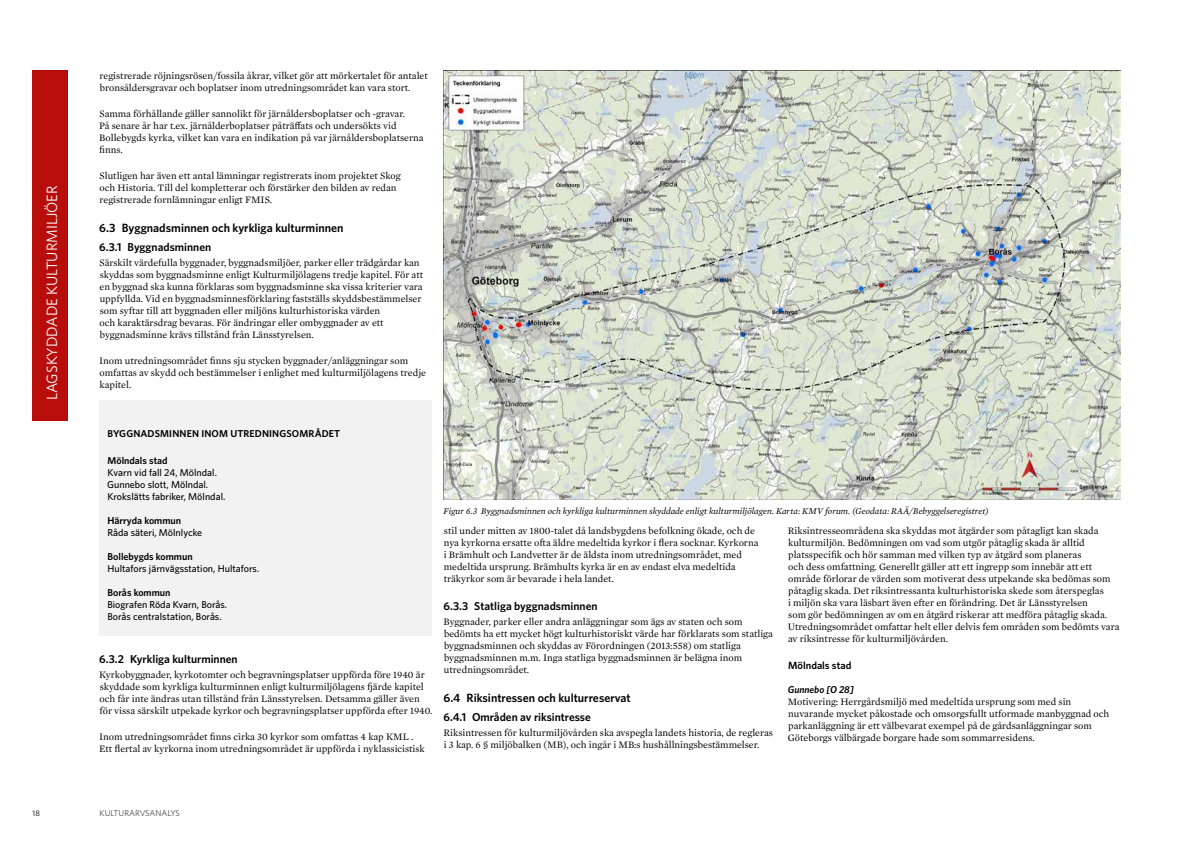
<style>
.page{position:relative;width:1191px;height:842px;background:#fff}
.page>*{position:absolute;margin:0;border:0;box-sizing:border-box;transform-origin:0 0}
.t1{font:15px "A Whitney";color:#fff}
.t2{font:600 12px "Whitney";color:#000}
.t3{font:600 11.5px "Whitney";color:#000}
.t4{font:600 11.5px "A Whitney";color:#000}
.t5{font:600 10.5px "A Whitney";color:#000}
.t6{font:10px/12px "Mercury Text G1";color:#000}
.t7{font:500 10px/12px "Whitney";color:#000}
.t8{font:600 10px "Whitney";color:#000}
.t9{font:600 10px "A Whitney";letter-spacing:.015em;color:#000}
.t10{font:italic 600 10px "A Whitney";color:#000}
.t11{font:italic 9px "Mercury Text G1";color:#000}
.t12{font:8.5px "A Whitney";color:#4a4a49}
.t13{font:8px "A Whitney";color:#000}
</style>
<div class="page">
<div style="left:34px;top:71px;width:34px;height:350px;background:#b70e0c"></div>
<div style="left:99px;top:400px;width:332px;height:236px;background:#f2f2f2"></div>
<img style="left:443px;top:71px;width:677px;height:428px">
<div style="left:33px;top:71px;width:33px;height:350px;background:#b70e0c"></div>
<h1 class="t1" style="left:43px;top:400px;width:216px;rotate:-90deg">LAGSKYDDADE KULTURMILJÖER</h1>
<h1 class="t1" style="left:45px;top:400px;width:101px;rotate:-90deg">KAPITELNAMN</h1>
<p class="t13" style="left:33px;top:809px;width:9px">18</p>
<p class="t6" style="left:100px;top:69px;width:330px">registrerade röjningsrösen/fossila åkrar, vilket gör att mörkertalet för antalet bronsåldersgravar och boplatser inom utredningsområdet kan vara stort.</p>
<p class="t6" style="left:99px;top:107px;width:326px">Samma förhållande gäller sannolikt för järnåldersboplatser och -gravar.<br>På senare år har t.ex. järnålderboplatser påträffats och undersökts vid Bollebygds kyrka, vilket kan vara en indikation på var järnåldersboplatserna finns.</p>
<p class="t6" style="left:99px;top:169px;width:303px">Slutligen har även ett antal lämningar registrerats inom projektet Skog och Historia. Till del kompletterar och förstärker den bilden av redan registrerade fornlämningar enligt FMIS.</p>
<p class="t2" style="left:99px;top:220px;width:246px">6.3 Byggnadsminnen och kyrkliga kulturminnen</p>
<p class="t3" style="left:99px;top:240px;width:113px">6.3.1 Byggnadsminnen</p>
<p class="t6" style="left:99px;top:256px;width:325px">Särskilt värdefulla byggnader, byggnadsmiljöer, parker eller trädgårdar kan skyddas som byggnadsminne enligt Kulturmiljölagens tredje kapitel. För att en byggnad ska kunna förklaras som byggnadsminne ska vissa kriterier vara uppfyllda. Vid en byggnadsminnesförklaring fastställs skyddsbestämmelser som syftar till att byggnaden eller miljöns kulturhistoriska värden<br>och karaktärsdrag bevaras. För ändringar eller ombyggnader av ett byggnadsminne krävs tillstånd från Länsstyrelsen.</p>
<p class="t6" style="left:99px;top:354px;width:328px">Inom utredningsområdet finns sju stycken byggnader/anläggningar som omfattas av skydd och bestämmelser i enlighet med kulturmiljölagens tredje kapitel.</p>
<p class="t9" style="left:108px;top:428px;width:234px">BYGGNADSMINNEN INOM UTREDNINGSOMRÅDET</p>
<p class="t8" style="left:107px;top:453px;width:62px">Mölndals stad</p>
<p class="t7" style="left:107px;top:466px;width:120px">Kvarn vid fall 24, Mölndal.<br>Gunnebo slott, Mölndal.<br>Krokslätts fabriker, Mölndal.</p>
<p class="t8" style="left:107px;top:513px;width:75px">Härryda kommun</p>
<p class="t7" style="left:107px;top:526px;width:96px">Råda säteri, Mölnlycke</p>
<p class="t8" style="left:107px;top:549px;width:87px">Bollebygds kommun</p>
<p class="t7" style="left:107px;top:562px;width:153px">Hultafors järnvägsstation, Hultafors.</p>
<p class="t8" style="left:107px;top:585px;width:65px">Borås kommun</p>
<p class="t7" style="left:107px;top:598px;width:121px">Biografen Röda Kvarn, Borås.<br>Borås centralstation, Borås.</p>
<p class="t3" style="left:99px;top:651px;width:140px">6.3.2 Kyrkliga kulturminnen</p>
<p class="t6" style="left:99px;top:668px;width:335px">Kyrkobyggnader, kyrkotomter och begravningsplatser uppförda före 1940 är skyddade som kyrkliga kulturminnen enligt kulturmiljölagens fjärde kapitel och får inte ändras utan tillstånd från Länsstyrelsen. Detsamma gäller även för vissa särskilt utpekade kyrkor och begravningsplatser uppförda efter 1940.</p>
<p class="t6" style="left:99px;top:730px;width:327px">Inom utredningsområdet finns cirka 30 kyrkor som omfattas 4 kap KML .<br>Ett flertal av kyrkorna inom utredningsområdet är uppförda i nyklassicistisk</p>
<p class="t11" style="left:443px;top:505px;width:546px">Figur 6.3 Byggnadsminnen och kyrkliga kulturminnen skyddade enligt kulturmiljölagen. Karta: KMV forum. (Geodata: RAÄ/Bebyggelseregistret)</p>
<p class="t6" style="left:444px;top:524px;width:316px">stil under mitten av 1800-talet då landsbygdens befolkning ökade, och de nya kyrkorna ersatte ofta äldre medeltida kyrkor i flera socknar. Kyrkorna i Brämhult och Landvetter är de äldsta inom utredningsområdet, med medeltida ursprung. Brämhults kyrka är en av endast elva medeltida träkyrkor som är bevarade i hela landet.</p>
<p class="t4" style="left:443px;top:600px;width:155px">6.3.3 Statliga byggnadsminnen</p>
<p class="t6" style="left:443px;top:615px;width:331px">Byggnader, parker eller andra anläggningar som ägs av staten och som bedömts ha ett mycket högt kulturhistoriskt värde har förklarats som statliga byggnadsminnen och skyddas av Förordningen (2013:558) om statliga byggnadsminnen m.m. Inga statliga byggnadsminnen är belägna inom utredningsområdet.</p>
<p class="t2" style="left:443px;top:690px;width:189px">6.4 Riksintressen och kulturreservat</p>
<p class="t3" style="left:443px;top:710px;width:149px">6.4.1 Områden av riksintresse</p>
<p class="t6" style="left:443px;top:726px;width:331px">Riksintressen för kulturmiljövården ska avspegla landets historia, de regleras i 3 kap. 6 § miljöbalken (MB), och ingår i MB:s hushållningsbestämmelser.</p>
<p class="t6" style="left:788px;top:524px;width:333px">Riksintresseområdena ska skyddas mot åtgärder som påtagligt kan skada kulturmiljön. Bedömningen om vad som utgör påtaglig skada är alltid platsspecifik och hör samman med vilken typ av åtgärd som planeras<br>och dess omfattning. Generellt gäller att ett ingrepp som innebär att ett område förlorar de värden som motiverat dess utpekande ska bedömas som påtaglig skada. Det riksintressanta kulturhistoriska skede som återspeglas<br>i miljön ska vara läsbart även efter en förändring. Det är Länsstyrelsen<br>som gör bedömningen av om en åtgärd riskerar att medföra påtaglig skada.<br>Utredningsområdet omfattar helt eller delvis fem områden som bedömts vara av riksintresse för kulturmiljövården.</p>
<p class="t5" style="left:788px;top:660px;width:65px">Mölndals stad</p>
<p class="t10" style="left:788px;top:684px;width:68px">Gunnebo [O 28]</p>
<p class="t6" style="left:788px;top:695px;width:323px">Motivering: Herrgårdsmiljö med medeltida ursprung som med sin nuvarande mycket påkostade och omsorgsfullt utformade manbyggnad och parkanläggning är ett välbevarat exempel på de gårdsanläggningar som Göteborgs välbärgade borgare hade som sommarresidens.</p>
<p class="t12" style="left:100px;top:808px;width:82px">KULTURARVSANALYS</p>
</div>
